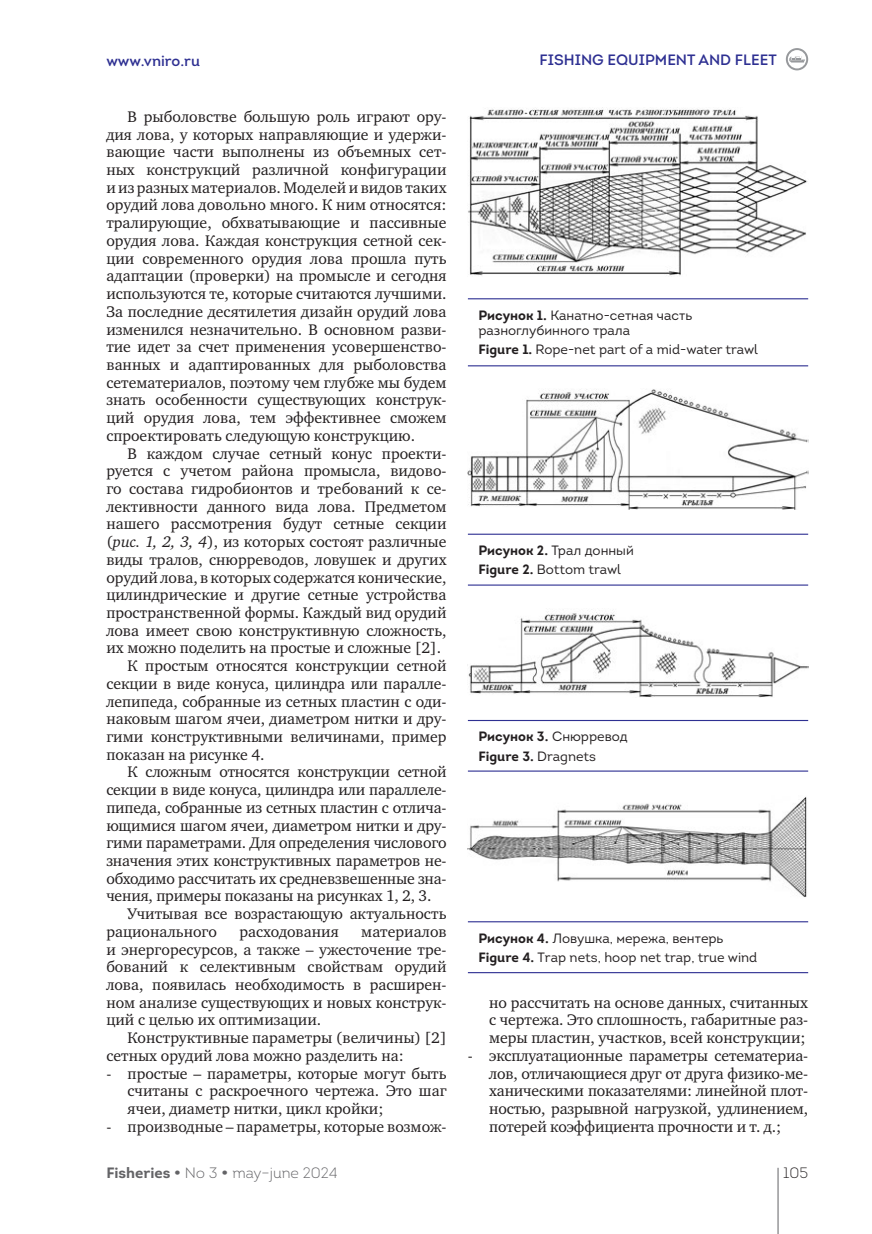
<style>
.page{position:relative;width:872px;height:1234px;background:#fff}
.page>*{position:absolute;margin:0;border:0;box-sizing:border-box;transform-origin:0 0}
.t1{font:15.75px/17.7px "Charter C";color:#231f20;text-align:justify}
.t2{font:15px "Intro";color:#2e3092}
.t3{font:300 15px "Intro";color:#636366}
.t4{font:300 15px "Intro";color:#231f20}
.t5{font:13.5px/19.2px "Intro";color:#231f20}
.t6{font:700 13.5px/19.2px "Intro";color:#231f20}
.s1{font-style:italic}
.s2{font-weight:700}
.s3{font-family:"Intro Bold Caps";font-weight:400}
.s4{font-weight:400}
</style>
<div class="page">
<hr style="left:777px;top:1167px;width:1px;height:66px;background:#636366">
<svg style="left:786px;top:48px;width:22px;height:22px"></svg>
<img style="left:468px;top:107px;width:340px;height:169px">
<hr style="left:468px;top:298px;width:340px;height:1px;background:#2e3092">
<hr style="left:468px;top:365px;width:340px;height:1px;background:#2e3092">
<img style="left:468px;top:389px;width:340px;height:120px">
<hr style="left:468px;top:533px;width:340px;height:1px;background:#2e3092">
<hr style="left:468px;top:584px;width:340px;height:1px;background:#2e3092">
<img style="left:468px;top:612px;width:340px;height:85px">
<hr style="left:468px;top:719px;width:340px;height:2px;background:#2e3092">
<hr style="left:468px;top:770px;width:340px;height:1px;background:#2e3092">
<img style="left:468px;top:797px;width:339px;height:100px">
<hr style="left:468px;top:921px;width:340px;height:1px;background:#2e3092">
<hr style="left:468px;top:971px;width:340px;height:1px;background:#2e3092">
<p class="t2" style="left:106px;top:51px;width:95px">www.vniro.ru</p>
<p class="t2" style="left:539px;top:50px;width:238px">FISHING EQUIPMENT AND FLEET</p>
<p class="t1" style="left:106px;top:108px;width:342px;text-indent:21px">В рыболовстве большую роль играют ору&shy;дия лова, у которых направляющие и удержи&shy;вающие части выполнены из объемных сет&shy;ных конструкций различной конфигурации и из разных материалов. Моделей и видов таких орудий лова довольно много. К ним относятся: тралирующие, обхватывающие и пассивные орудия лова. Каждая конструкция сетной сек&shy;ции современного орудия лова прошла путь адаптации (проверки) на промысле и сегодня используются те, которые считаются лучшими.<br>За последние десятилетия дизайн орудий лова изменился незначительно. В основном разви&shy;тие идет за счет применения усовершенство&shy;ванных и адаптированных для рыболовства сетематериалов, поэтому чем глубже мы будем знать особенности существующих конструк&shy;ций орудия лова, тем эффективнее сможем спроектировать следующую конструкцию.</p>
<p class="t1" style="left:128px;top:444px;width:320px">В каждом случае сетный конус проекти-</p>
<p class="t1" style="left:106px;top:462px;width:342px">руется с учетом района промысла, видово-</p>
<p class="t1" style="left:106px;top:480px;width:342px">го состава гидробионтов и требований к се-</p>
<p class="t1" style="left:106px;top:497px;width:342px">лективности данного вида лова. Предметом</p>
<p class="t1" style="left:106px;top:515px;width:342px">нашего рассмотрения будут сетные секции</p>
<p class="t1" style="left:106px;top:533px;width:342px">(<span class="s1">рис. 1, 2, 3, 4</span>), из которых состоят различные</p>
<p class="t1" style="left:106px;top:550px;width:342px">виды тралов, снюрреводов, ловушек и других</p>
<p class="t1" style="left:106px;top:568px;width:342px">орудий лова, в которых содержатся конические,</p>
<p class="t1" style="left:106px;top:586px;width:342px">цилиндрические и другие сетные устройства</p>
<p class="t1" style="left:106px;top:603px;width:342px">пространственной формы. Каждый вид орудий</p>
<p class="t1" style="left:106px;top:621px;width:342px">лова имеет свою конструктивную сложность,</p>
<p class="t1" style="left:106px;top:639px;width:336px">их можно поделить на простые и сложные [2].</p>
<p class="t1" style="left:128px;top:657px;width:320px">К простым относятся конструкции сетной</p>
<p class="t1" style="left:106px;top:674px;width:342px">секции в виде конуса, цилиндра или паралле-</p>
<p class="t1" style="left:106px;top:692px;width:342px">лепипеда, собранные из сетных пластин с оди-</p>
<p class="t1" style="left:106px;top:710px;width:342px">наковым шагом ячеи, диаметром нитки и дру-</p>
<p class="t1" style="left:106px;top:727px;width:342px">гими конструктивными величинами, пример</p>
<p class="t1" style="left:106px;top:745px;width:160px">показан на рисунке 4.</p>
<p class="t1" style="left:128px;top:763px;width:320px">К сложным относятся конструкции сетной</p>
<p class="t1" style="left:106px;top:781px;width:342px">секции в виде конуса, цилиндра или параллеле-</p>
<p class="t1" style="left:106px;top:798px;width:342px">пипеда, собранные из сетных пластин с отлича-</p>
<p class="t1" style="left:106px;top:816px;width:342px">ющимися шагом ячеи, диаметром нитки и дру-</p>
<p class="t1" style="left:106px;top:834px;width:342px">гими параметрами. Для определения числового</p>
<p class="t1" style="left:106px;top:851px;width:342px">значения этих конструктивных параметров не-</p>
<p class="t1" style="left:106px;top:869px;width:342px">обходимо рассчитать их средневзвешенные зна-</p>
<p class="t1" style="left:106px;top:887px;width:327px">чения, примеры показаны на рисунках 1, 2, 3.</p>
<p class="t1" style="left:128px;top:904px;width:320px">Учитывая все возрастающую актуальность</p>
<p class="t1" style="left:106px;top:922px;width:112px">рационального</p>
<p class="t1" style="left:239px;top:922px;width:101px">расходования</p>
<p class="t1" style="left:106px;top:922px;width:342px;text-indent:255px">материалов и энергоресурсов, а также – ужесточение тре&shy;бований к селективным свойствам орудий лова, появилась необходимость в расширен&shy;ном анализе существующих и новых конструк&shy;ций с целью их оптимизации.</p>
<p class="t1" style="left:106px;top:1028px;width:342px;text-indent:21px">Конструктивные параметры (величины) [2] сетных орудий лова можно разделить на:</p>
<p class="t1" style="left:128px;top:1064px;width:320px;text-indent:-21px">- простые – параметры, которые могут быть считаны с раскроечного чертежа. Это шаг ячеи, диаметр нитки, цикл кройки;</p>
<p class="t1" style="left:106px;top:1117px;width:342px">- производные – параметры, которые возмож-</p>
<p class="t3" style="left:106px;top:1162px;width:233px"><span class="s2">Fisheries</span> <span class="s3">•</span> № 3 <span class="s3">•</span> may–june 2024</p>
<p class="t5" style="left:478px;top:307px;width:215px;line-height:15px"><span class="s2">Рисунок 1.</span> Канатно-сетная часть разноглубинного трала</p>
<p class="t5" style="left:478px;top:339px;width:281px"><span class="s2">Figure 1.</span> Rope-net part of a mid-water trawl</p>
<p class="t5" style="left:478px;top:540px;width:157px"><span class="s2">Рисунок 2.</span> Трал донный<br><span class="s2">Figure 2.</span> Bottom trawl</p>
<p class="t6" style="left:478px;top:726px;width:151px">Рисунок 3. <span class="s4">Снюрревод<br></span>Figure 3. <span class="s4">Dragnets</span></p>
<p class="t5" style="left:478px;top:928px;width:280px"><span class="s2">Рисунок 4.</span> Ловушка, мережа, вентерь<br><span class="s2">Figure 4.</span> Trap nets, hoop net trap, true wind</p>
<p class="t1" style="left:489px;top:993px;width:320px">но рассчитать на основе данных, считанных с чертежа. Это сплошность, габаритные раз&shy;меры пластин, участков, всей конструкции;</p>
<p class="t1" style="left:489px;top:1046px;width:320px;text-indent:-21px">- эксплуатационные параметры сетематериа&shy;лов, отличающиеся друг от друга физико-ме&shy;ханическими показателями: линейной плот&shy;ностью, разрывной нагрузкой, удлинением, потерей коэффициента прочности и т. д.;</p>
<p class="t4" style="left:783px;top:1162px;width:27px">105</p>
</div>
